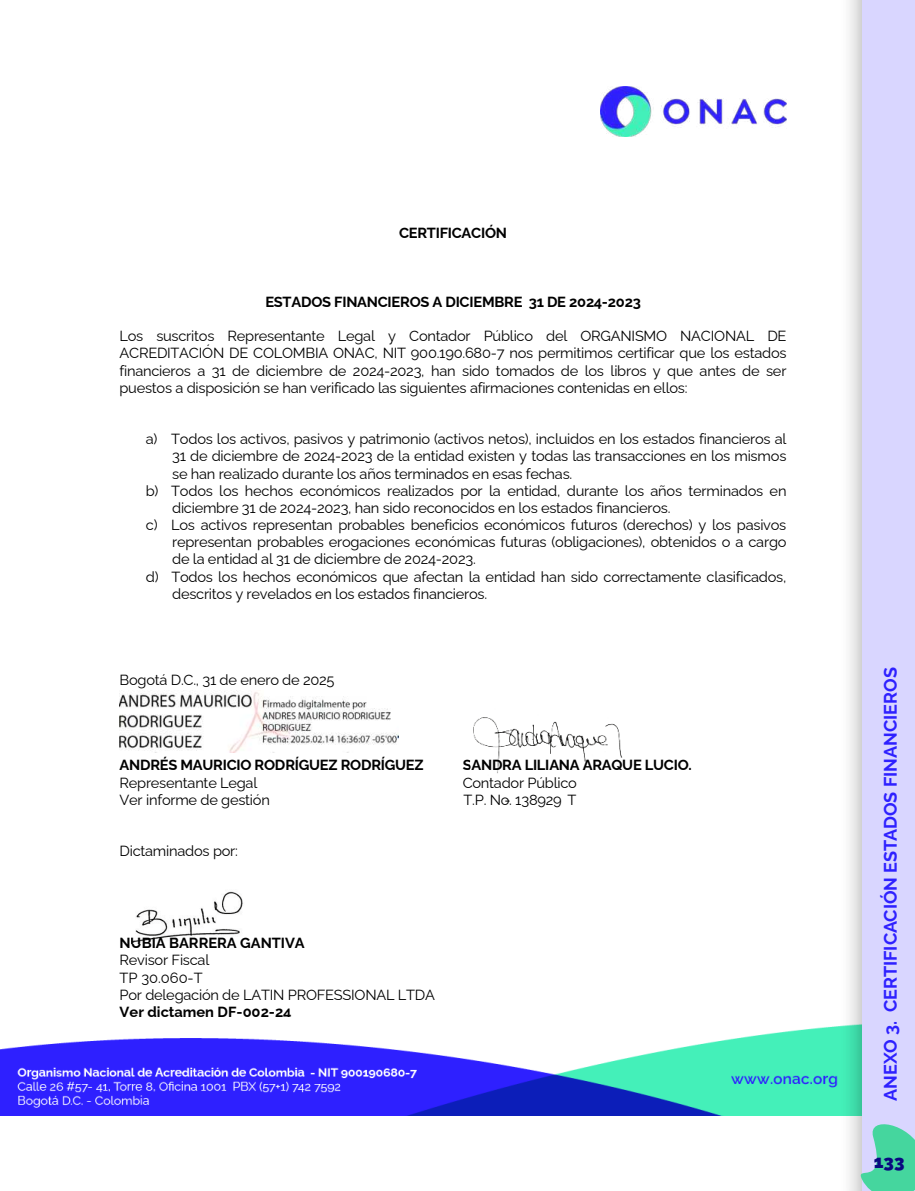
<style>
.page{position:relative;width:915px;height:1191px;background:#fff}
.page>*{position:absolute;margin:0;border:0;box-sizing:border-box;transform-origin:0 0}
.t1{font:700 18px "Raleway";color:#2e21ff}
.t2{font:900 18px "Raleway";color:#0a0a80}
.t3{font:14.7px/17.1px "Raleway";letter-spacing:-.015em;color:#000;text-align:justify}
.t4{font:700 14.7px "Raleway";letter-spacing:-.015em;color:#000}
</style>
<div class="page">
<div style="left:838px;top:0;width:76px;height:1191px;background:#000;opacity:.4"></div>
<div style="left:862px;top:0;width:52px;height:1191px;background:#d9d6ff"></div>
<svg style="left:853px;top:1115px;width:61px;height:76px"></svg>
<div style="left:0;top:978px;width:861px;height:137px;background:#fff"></div>
<img style="left:0;top:1022px;width:861px;height:93px">
<img style="left:600px;top:86px;width:186px;height:50px">
<img style="left:132px;top:891px;width:111px;height:52px">
<img style="left:473px;top:717px;width:150px;height:57px">
<img style="left:119px;top:690px;width:279px;height:63px">
<p class="t4" style="left:399px;top:227px;width:109px">CERTIFICACI”N</p>
<p class="t4" style="left:265px;top:296px;width:377px">ESTADOS FINANCIEROS A DICIEMBRE 31 DE 2024-2023</p>
<p class="t3" style="left:119px;top:329px;width:668px">Los suscritos Representante Legal y Contador P˙blico del ORGANISMO NACIONAL DE ACREDITACI”N DE COLOMBIA ONAC, NIT 900.190.680-7 nos permitimos certificar que los estados financieros a 31 de diciembre de 2024-2023, han sido tomados de los libros y que antes de ser puestos a disposiciÛn se han verificado las siguientes afirmaciones contenidas en ellos:</p>
<p class="t3" style="left:146px;top:432px;width:642px">a) Todos los activos, pasivos y patrimonio (activos netos), incluidos en los estados financieros al</p>
<p class="t3" style="left:172px;top:449px;width:615px">31 de diciembre de 2024-2023 de la entidad existen y todas las transacciones en los mismos</p>
<p class="t3" style="left:172px;top:466px;width:401px">se han realizado durante los aÒos terminados en esas fechas.</p>
<p class="t3" style="left:146px;top:483px;width:642px">b) Todos los hechos econÛmicos realizados por la entidad, durante los aÒos terminados en</p>
<p class="t3" style="left:172px;top:500px;width:499px">diciembre 31 de 2024-2023, han sido reconocidos en los estados financieros.</p>
<p class="t3" style="left:146px;top:518px;width:641px">c) Los activos representan probables beneficios econÛmicos futuros (derechos) y los pasivos</p>
<p class="t3" style="left:172px;top:535px;width:615px">representan probables erogaciones econÛmicas futuras (obligaciones), obtenidos o a cargo</p>
<p class="t3" style="left:172px;top:552px;width:305px">de la entidad al 31 de diciembre de 2024-2023.</p>
<p class="t3" style="left:146px;top:569px;width:641px">d) Todos los hechos econÛmicos que afectan la entidad han sido correctamente clasificados,</p>
<p class="t3" style="left:172px;top:586px;width:316px">descritos y revelados en los estados financieros.</p>
<p class="t3" style="left:119px;top:672px;width:216px">Bogot· D.C., 31 de enero de 2025</p>
<p class="t4" style="left:120px;top:759px;width:305px">ANDR…S MAURICIO RODRÕGUEZ RODRÕGUEZ</p>
<p class="t4" style="left:462px;top:759px;width:230px">SANDRA LILIANA ARAQUE LUCIO.</p>
<p class="t3" style="left:120px;top:775px;width:139px">Representante Legal</p>
<p class="t3" style="left:462px;top:775px;width:116px">Contador P˙blico</p>
<p class="t3" style="left:120px;top:792px;width:152px">Ver informe de gestiÛn</p>
<p class="t3" style="left:463px;top:792px;width:114px">T.P. No. 138929 T</p>
<p class="t3" style="left:504px;top:792px;width:8px">-</p>
<p class="t3" style="left:120px;top:843px;width:120px">Dictaminados por:</p>
<p class="t4" style="left:120px;top:937px;width:186px">NUBIA BARRERA GANTIVA</p>
<p class="t3" style="left:120px;top:953px;width:317px;text-align:left">Revisor Fiscal<br>TP 30.060-T<br>Por delegaciÛn de LATIN PROFESSIONAL LTDA</p>
<p class="t4" style="left:120px;top:1006px;width:173px">Ver dictamen DF-002-24</p>
<p class="t1" style="left:880px;top:1100px;width:435px;rotate:-90deg">ANEXO 3. CERTIFICACIÓN ESTADOS FINANCIEROS</p>
<p class="t2" style="left:873px;top:1151px;width:32px">133</p>
</div>
